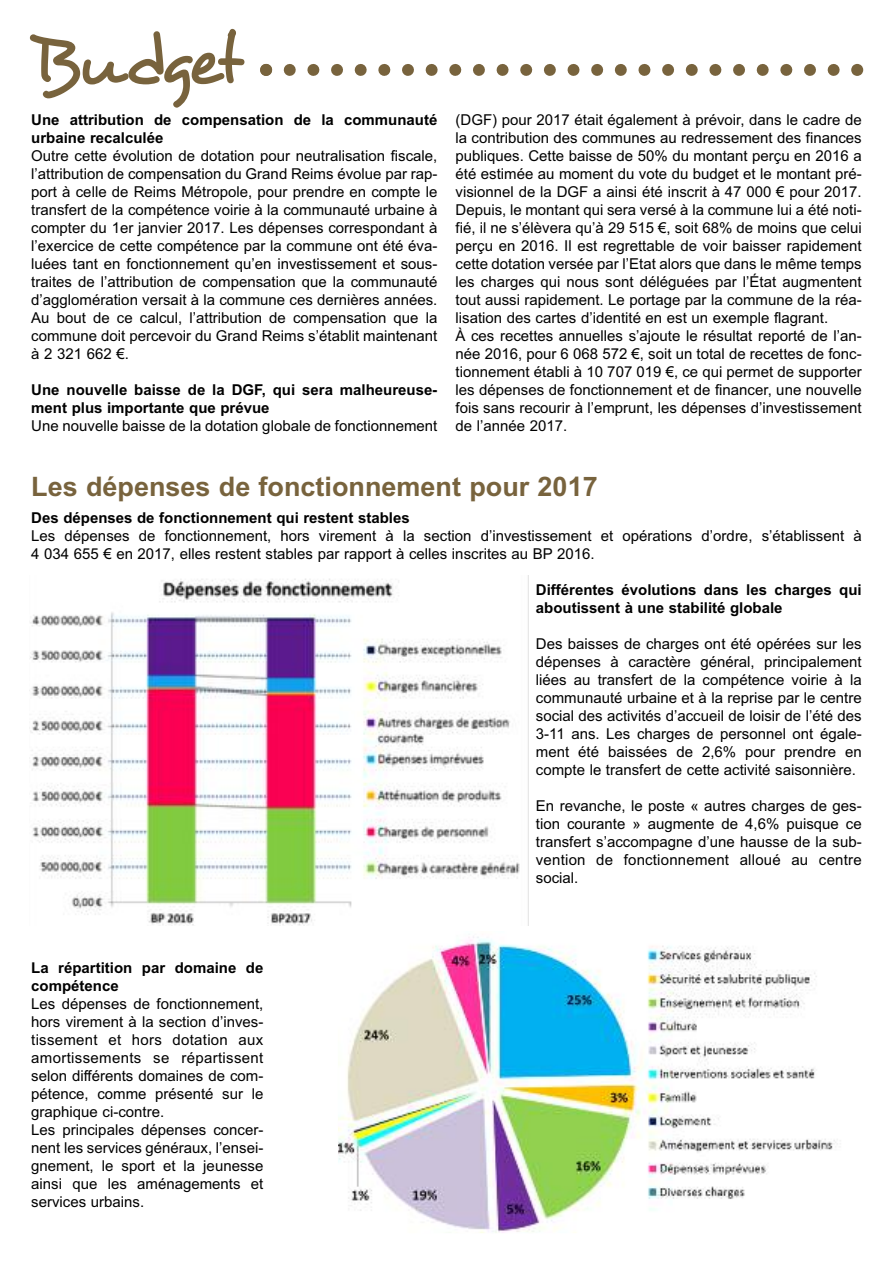
<style>
.page{position:relative;width:893px;height:1263px;background:#fff}
.page>*{position:absolute;margin:0;border:0;box-sizing:border-box;transform-origin:0 0}
.t1{font:72px "Desyrel";letter-spacing:-.07em;color:#78633d}
.t2{font:700 27px "Arial";color:#78633d}
.t3{font:15px/18px "Arial";color:#000}
.t4{font:700 15px/18px "Arial";color:#000}
</style>
<div class="page">
<img style="left:30px;top:578px;width:490px;height:347px">
<svg style="left:260px;top:64px;width:580px;height:12px"></svg>
<svg style="left:851px;top:64px;width:12px;height:12px"></svg>
<img style="left:338px;top:936px;width:500px;height:297px">
<h1 class="t1" style="left:31px;top:16px;width:212px">Budget</h1>
<p class="t4" style="left:31px;top:111px;width:408px">Une attribution de compensation de la communauté urbaine recalculée</p>
<p class="t3" style="left:31px;top:147px;width:408px;text-align:justify">Outre cette évolution de dotation pour neutralisation fiscale, l’attribution de compensation du Grand Reims évolue par rap&shy;port à celle de Reims Métropole, pour prendre en compte le transfert de la compétence voirie à la communauté urbaine à compter du 1er janvier 2017. Les dépenses correspondant à l’exercice de cette compétence par la commune ont été éva&shy;luées tant en fonctionnement qu’en investissement et sous&shy;traites de l’attribution de compensation que la communauté d’agglomération versait à la commune ces dernières années.<br>Au bout de ce calcul, l’attribution de compensation que la commune doit percevoir du Grand Reims s’établit maintenant à 2 321 662 €.</p>
<p class="t4" style="left:31px;top:381px;width:408px">Une nouvelle baisse de la DGF, qui sera malheureuse&shy;ment plus importante que prévue</p>
<p class="t3" style="left:31px;top:417px;width:408px">Une nouvelle baisse de la dotation globale de fonctionnement</p>
<p class="t3" style="left:455px;top:111px;width:408px">(DGF) pour 2017 était également à prévoir, dans le cadre de la contribution des communes au redressement des finances publiques. Cette baisse de 50% du montant perçu en 2016 a été estimée au moment du vote du budget et le montant pré&shy;visionnel de la DGF a ainsi été inscrit à 47 000 € pour 2017.<br>Depuis, le montant qui sera versé à la commune lui a été noti&shy;fié, il ne s’élèvera qu’à 29 515 €, soit 68% de moins que celui perçu en 2016. Il est regrettable de voir baisser rapidement cette dotation versée par l’Etat alors que dans le même temps les charges qui nous sont déléguées par l’État augmentent tout aussi rapidement. Le portage par la commune de la réa&shy;lisation des cartes d’identité en est un exemple flagrant.<br>À ces recettes annuelles s’ajoute le résultat reporté de l’an&shy;née 2016, pour 6 068 572 €, soit un total de recettes de fonc&shy;tionnement établi à 10 707 019 €, ce qui permet de supporter les dépenses de fonctionnement et de financer, une nouvelle fois sans recourir à l’emprunt, les dépenses d’investissement de l’année 2017.</p>
<h2 class="t2" style="left:31px;top:470px;width:568px">Les dépenses de fonctionnement pour 2017</h2>
<p class="t4" style="left:31px;top:509px;width:380px">Des dépenses de fonctionnement qui restent stables</p>
<p class="t3" style="left:31px;top:527px;width:832px">Les dépenses de fonctionnement, hors virement à la section d’investissement et opérations d’ordre, s’établissent à<br>4 034 655 € en 2017, elles restent stables par rapport à celles inscrites au BP 2016.</p>
<p class="t4" style="left:536px;top:581px;width:327px">Différentes évolutions dans les charges qui aboutissent à une stabilité globale</p>
<p class="t3" style="left:536px;top:635px;width:327px;text-align:justify">Des baisses de charges ont été opérées sur les dépenses à caractère général, principalement liées au transfert de la compétence voirie à la communauté urbaine et à la reprise par le centre social des activités d’accueil de loisir de l’été des 3-11 ans. Les charges de personnel ont égale&shy;ment été baissées de 2,6% pour prendre en compte le transfert de cette activité saisonnière.</p>
<p class="t3" style="left:536px;top:797px;width:327px;text-align:justify">En revanche, le poste « autres charges de ges&shy;tion courante » augmente de 4,6% puisque ce transfert s’accompagne d’une hausse de la sub&shy;vention de fonctionnement alloué au centre social.</p>
<p class="t4" style="left:31px;top:959px;width:234px">La répartition par domaine de compétence</p>
<p class="t3" style="left:31px;top:995px;width:234px">Les dépenses de fonctionnement, hors virement à la section d’inves&shy;tissement et hors dotation aux amortissements se répartissent selon différents domaines de com&shy;pétence, comme présenté sur le graphique ci-contre.<br>Les principales dépenses concer&shy;nent les services généraux, l’ensei&shy;gnement, le sport et la jeunesse ainsi que les aménagements et services urbains.</p>
</div>
